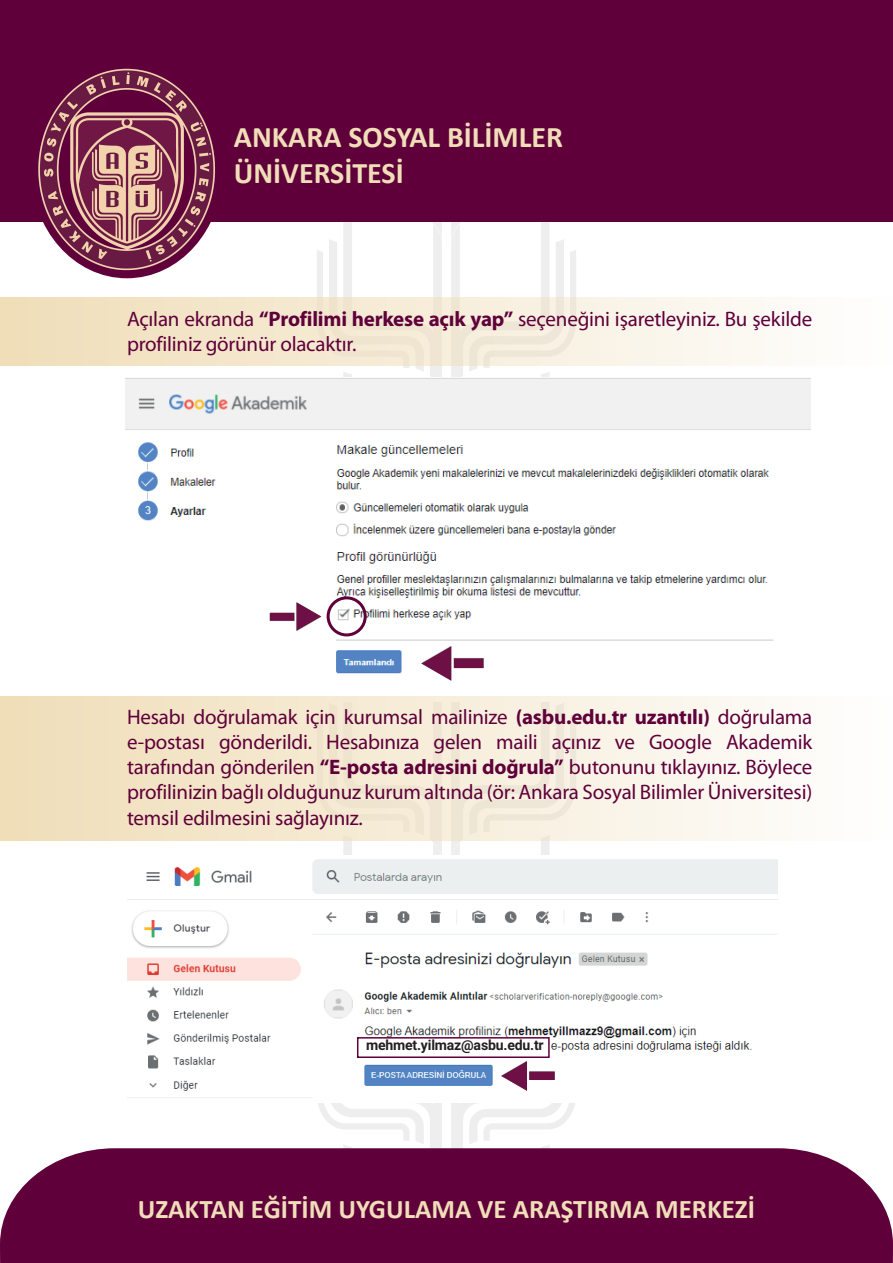
<style>
.page{position:relative;width:893px;height:1263px;background:#fff}
.page>*{position:absolute;margin:0;border:0;box-sizing:border-box;transform-origin:0 0}
.t1{font:700 30px/36px "Calibri";color:#f0deb9}
.t2{font:700 27px "Calibri";color:#f0deb9}
.t3{font:21px/25.2px "Myriad Pro";letter-spacing:-.01em;color:#60003a}
.t4{font:700 14.1px "Roboto";letter-spacing:-.015em;color:#231f20}
.s1{font-weight:700}
</style>
<div class="page">
<svg style="left:318px;top:1103px;width:257px;height:45px"></svg>
<svg style="left:317px;top:840px;width:259px;height:15px"></svg>
<svg style="left:317px;top:242px;width:259px;height:135px"></svg>
<svg style="left:329px;top:222px;width:235px;height:20px"></svg>
<div style="left:0;top:1148px;width:893px;height:115px;background:#60003a"></div>
<div style="left:0;top:0;width:893px;height:222px;background:#60003a"></div>
<img style="left:38px;top:68px;width:177px;height:208px">
<div style="left:0;top:298px;width:893px;height:68px;background:linear-gradient(to right,#efddb7,#fdfdfd)"></div>
<img style="left:125px;top:378px;width:685px;height:296px">
<div style="left:327px;top:596px;width:40px;height:40px;border:3px solid #60003a;border-radius:50%"></div>
<img style="left:269px;top:600px;width:53px;height:32px">
<img style="left:420px;top:644px;width:65px;height:37px">
<div style="left:0;top:696px;width:893px;height:144px;background:linear-gradient(to right,#efddb8,#fefdfd)"></div>
<img style="left:128px;top:859px;width:649px;height:239px">
<img style="left:500px;top:1059px;width:56px;height:34px">
<div style="left:363px;top:1038px;width:185px;height:16px;background:#fff"></div>
<div style="left:357px;top:1037px;width:193px;height:21px;border:2px solid #60003a"></div>
<h1 class="t1" style="left:234px;top:119px;width:331px">ANKARA SOSYAL BİLİMLER<br>ÜNİVERSİTESİ</h1>
<p class="t3" style="left:127px;top:305px;width:687px">Açılan ekranda <span class="s1">“Profilimi herkese açık yap”</span> seçeneğini işaretleyiniz. Bu şekilde profiliniz görünür olacaktır.</p>
<p class="t3" style="left:127px;top:704px;width:687px;text-align:justify">Hesabı doğrulamak için kurumsal mailinize <span class="s1">(asbu.edu.tr uzantılı)</span> doğrulama e-postası gönderildi. Hesabınıza gelen maili açınız ve Google Akademik tarafından gönderilen <span class="s1">“E-posta adresini doğrula”</span> butonunu tıklayınız. Böylece profilinizin bağlı olduğunuz kurum altında (ör: Ankara Sosyal Bilimler Üniversitesi) temsil edilmesini sağlayınız.</p>
<p class="t4" style="left:366px;top:1035px;width:179px">mehmet.yilmaz@asbu.edu.tr</p>
<p class="t2" style="left:138px;top:1190px;width:619px">UZAKTAN EĞİTİM UYGULAMA VE ARAŞTIRMA MERKEZİ</p>
</div>
